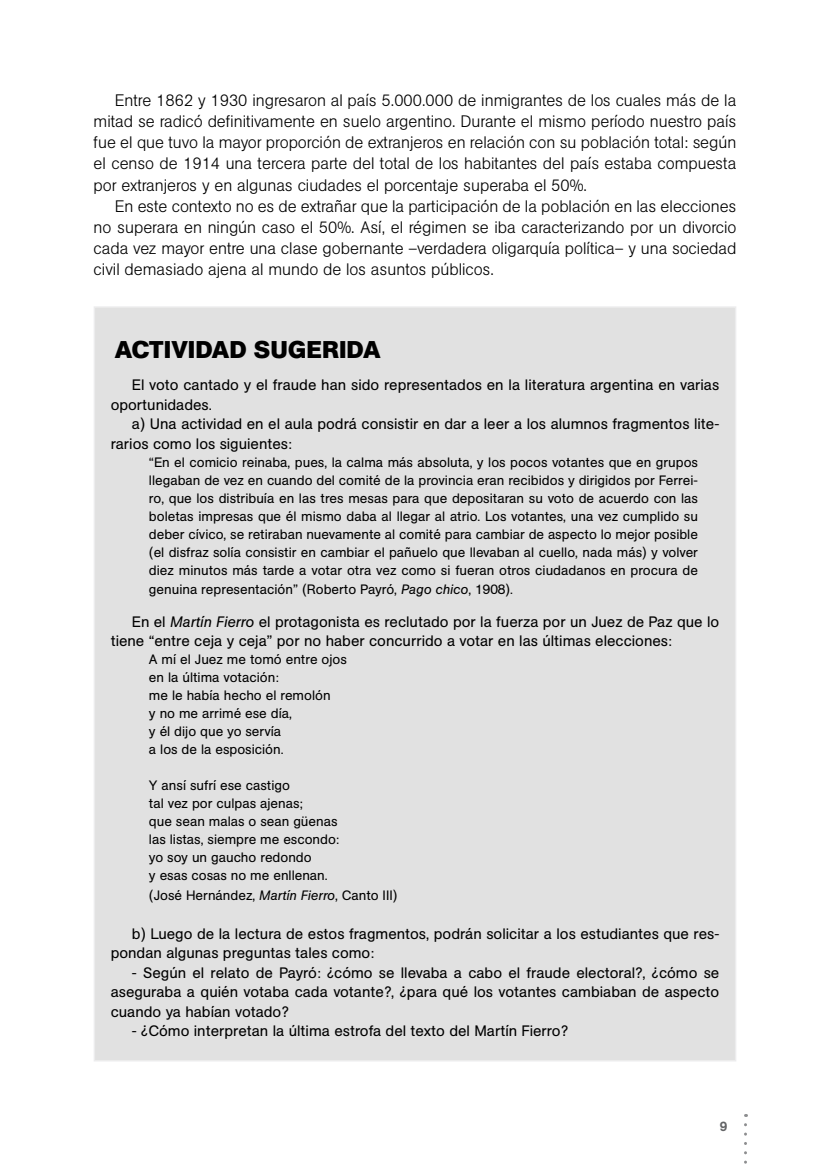
<style>
.page{position:relative;width:830px;height:1170px;background:#fff}
.page>*{position:absolute;margin:0;border:0;box-sizing:border-box;transform-origin:0 0}
.t1{font:700 24px "AG Book BQ";color:#000}
.t2{font:300 16.5px/21px "AG Book BQ";color:#000;text-align:justify}
.t3{font:15px/19.5px "AG Book BQ";color:#000}
.t4{font:13.5px/18px "AG Book BQ";color:#000}
.t5{font:500 13.5px "AG Book BQ";color:#636466}
.s1{font-style:italic}
</style>
<div class="page">
<svg style="left:744px;top:1124px;width:2px;height:40px"></svg>
<div style="left:94px;top:307px;width:641px;height:753px;background:#e1e1e1"></div>
<p class="t2" style="left:94px;top:90px;width:644px;text-indent:21px">Entre 1862 y 1930 ingresaron al país 5.000.000 de inmigrantes de los cuales más de la mitad se radicó definitivamente en suelo argentino. Durante el mismo período nuestro país fue el que tuvo la mayor proporción de extranjeros en relación con su población total: según el censo de 1914 una tercera parte del total de los habitantes del país estaba compuesta por extranjeros y en algunas ciudades el porcentaje superaba el 50%.</p>
<p class="t2" style="left:94px;top:195px;width:644px;text-indent:21px">En este contexto no es de extrañar que la participación de la población en las elecciones no superara en ningún caso el 50%. Así, el régimen se iba caracterizando por un divorcio cada vez mayor entre una clase gobernante –verdadera oligarquía política– y una sociedad civil demasiado ajena al mundo de los asuntos públicos.</p>
<h1 class="t1" style="left:115px;top:335px;width:267px">ACTIVIDAD SUGERIDA</h1>
<p class="t3" style="left:111px;top:375px;width:609px;text-indent:21px">El voto cantado y el fraude han sido representados en la literatura argentina en varias oportunidades.</p>
<p class="t3" style="left:111px;top:414px;width:610px;text-indent:21px">a) Una actividad en el aula podrá consistir en dar a leer a los alumnos fragmentos lite&shy;rarios como los siguientes:</p>
<p class="t4" style="left:149px;top:453px;width:550px;text-align:justify">“En el comicio reinaba, pues, la calma más absoluta, y los pocos votantes que en grupos llegaban de vez en cuando del comité de la provincia eran recibidos y dirigidos por Ferrei&shy;ro, que los distribuía en las tres mesas para que depositaran su voto de acuerdo con las boletas impresas que él mismo daba al llegar al atrio. Los votantes, una vez cumplido su deber cívico, se retiraban nuevamente al comité para cambiar de aspecto lo mejor posible (el disfraz solía consistir en cambiar el pañuelo que llevaban al cuello, nada más) y volver diez minutos más tarde a votar otra vez como si fueran otros ciudadanos en procura de</p>
<p class="t4" style="left:149px;top:580px;width:365px">genuina representación” (Roberto Payró, <span class="s1">Pago chico</span>, 1908).</p>
<p class="t3" style="left:111px;top:611px;width:609px;text-indent:21px">En el <span class="s1">Martín Fierro</span> el protagonista es reclutado por la fuerza por un Juez de Paz que lo tiene “entre ceja y ceja” por no haber concurrido a votar en las últimas elecciones:</p>
<p class="t4" style="left:149px;top:650px;width:199px">A mí el Juez me tomó entre ojos en la última votación:<br>me le había hecho el remolón<br>y no me arrimé ese día,<br>y él dijo que yo servía<br>a los de la esposición.</p>
<p class="t4" style="left:149px;top:776px;width:192px">Y ansí sufrí ese castigo<br>tal vez por culpas ajenas;<br>que sean malas o sean güenas las listas, siempre me escondo: yo soy un gaucho redondo<br>y esas cosas no me enllenan.</p>
<p class="t4" style="left:149px;top:885px;width:250px">(José Hernández, <span class="s1">Martín Fierro</span>, Canto III)</p>
<p class="t3" style="left:111px;top:923px;width:610px;text-indent:21px">b) Luego de la lectura de estos fragmentos, podrán solicitar a los estudiantes que res&shy;pondan algunas preguntas tales como:</p>
<p class="t3" style="left:111px;top:962px;width:610px;text-align:justify;text-indent:21px">- Según el relato de Payró: ¿cómo se llevaba a cabo el fraude electoral?, ¿cómo se aseguraba a quién votaba cada votante?, ¿para qué los votantes cambiaban de aspecto cuando ya habían votado?</p>
<p class="t3" style="left:132px;top:1021px;width:437px">- ¿Cómo interpretan la última estrofa del texto del Martín Fierro?</p>
<p class="t5" style="left:719px;top:1118px;width:9px">9</p>
</div>
